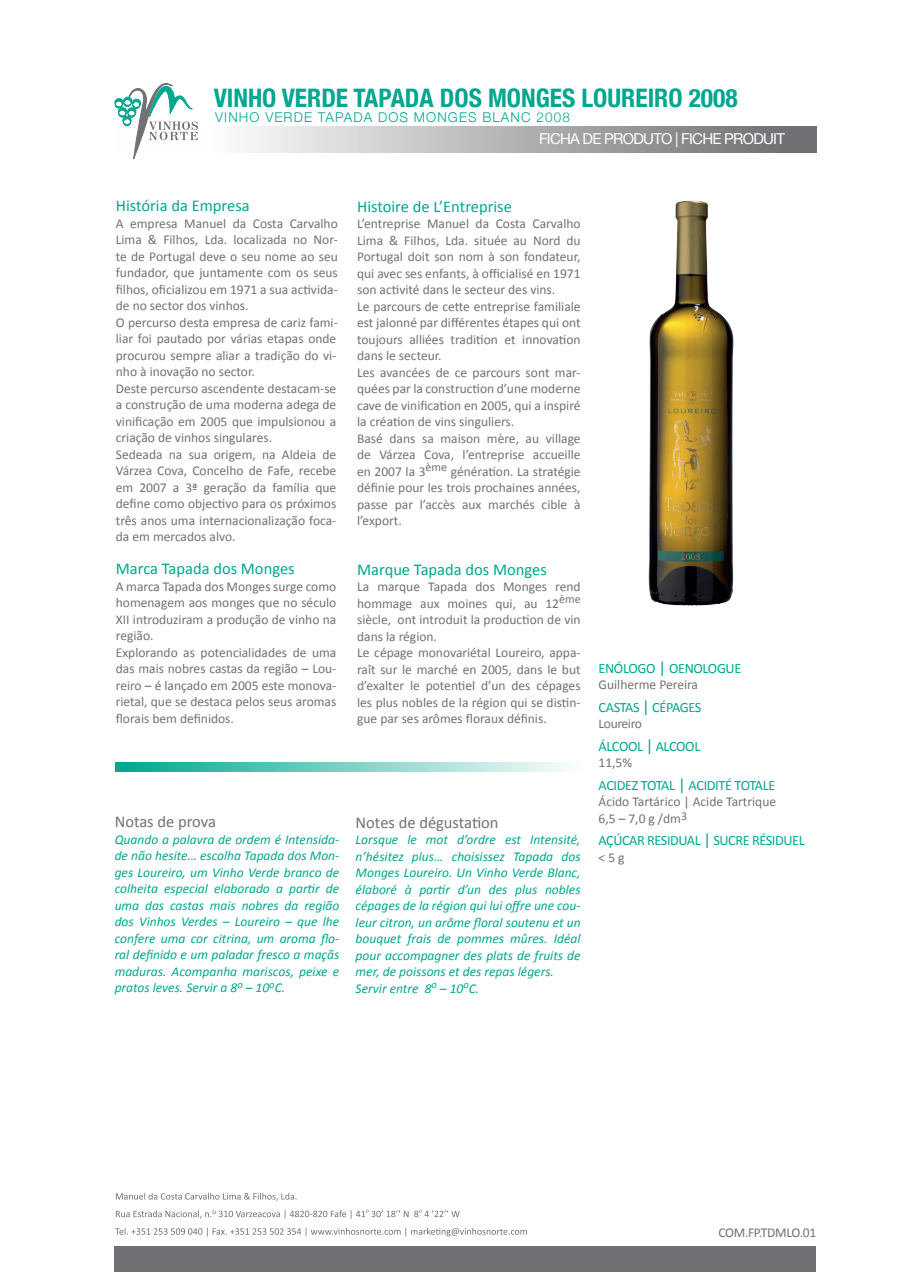
<style>
.page{position:relative;width:910px;height:1280px;background:#fff}
.page>*{position:absolute;margin:0;border:0;box-sizing:border-box;transform-origin:0 0}
.t1{font:700 condensed 25.5px "Helvetica Neue";color:#00a78f}
.t2{font:16.5px "Calibri";color:#00a78f}
.t3{font:16.5px "Calibri";color:#717074}
.t4{font:15px "Helvetica Neue";letter-spacing:-.05em;color:#fff}
.t5{font:14.25px "Calibri";letter-spacing:-.03em;color:#00a78f}
.t6{font:13.5px/16.5px "Calibri";color:#717074;text-align:justify}
.t7{font:italic 13.5px/16.5px "Calibri";color:#00a78f;text-align:justify}
.t8{font:300 13.5px "Helvetica Neue";letter-spacing:.08em;color:#00a78f}
.t9{font:13.5px "Calibri";letter-spacing:-.025em;color:#717074}
.s1{font-size:16.5px}
</style>
<div class="page">
<svg style="left:246px;top:126px;width:570px;height:26px;background:#afaeb1"></svg>
<svg style="left:115px;top:762px;width:452px;height:10px;background:#79d0c4"></svg>
<svg style="left:115px;top:83px;width:83px;height:76px"></svg>
<div style="left:114px;top:1246px;width:702px;height:25px;background:#717074"></div>
<svg style="left:116px;top:1193px;width:180px;height:8px"></svg>
<svg style="left:116px;top:1210px;width:344px;height:9px"></svg>
<svg style="left:115px;top:1228px;width:412px;height:8px"></svg>
<img style="left:648px;top:200px;width:86px;height:406px">
<p class="t1" style="left:214px;top:82px;width:525px">VINHO VERDE TAPADA DOS MONGES LOUREIRO 2008</p>
<p class="t8" style="left:215px;top:108px;width:356px">VINHO VERDE TAPADA DOS MONGES BLANC 2008</p>
<p class="t4" style="left:539px;top:130px;width:247px">FICHA DE PRODUTO | FICHE PRODUIT</p>
<p class="t2" style="left:116px;top:195px;width:135px">História da Empresa</p>
<p class="t6" style="left:116px;top:214px;width:223px">A empresa Manuel da Costa Carvalho Lima &amp; Filhos, Lda. localizada no Nor&shy;te de Portugal deve o seu nome ao seu fundador, que juntamente com os seus filhos, oficializou em 1971 a sua activida&shy;de no sector dos vinhos.</p>
<p class="t6" style="left:116px;top:313px;width:223px">O percurso desta empresa de cariz fami&shy;liar foi pautado por várias etapas onde procurou sempre aliar a tradição do vi&shy;nho à inovação no sector.</p>
<p class="t6" style="left:116px;top:379px;width:222px">Deste percurso ascendente destacam-se a construção de uma moderna adega de vinificação em 2005 que impulsionou a criação de vinhos singulares.</p>
<p class="t6" style="left:116px;top:445px;width:222px">Sedeada na sua origem, na Aldeia de Várzea Cova, Concelho de Fafe, recebe em 2007 a 3ª geração da família que define como objectivo para os próximos três anos uma internacionalização foca&shy;da em mercados alvo.</p>
<p class="t2" style="left:116px;top:558px;width:180px">Marca Tapada dos Monges</p>
<p class="t6" style="left:116px;top:577px;width:222px">A marca Tapada dos Monges surge como</p>
<p class="t6" style="left:116px;top:594px;width:222px">homenagem aos monges que no século XII introduziram a produção de vinho na região.</p>
<p class="t6" style="left:116px;top:643px;width:222px">Explorando as potencialidades de uma das mais nobres castas da região – Lou&shy;reiro – é lançado em 2005 este monova&shy;rietal, que se destaca pelos seus aromas florais bem definidos.</p>
<p class="t2" style="left:357px;top:196px;width:156px">Histoire de L’Entreprise</p>
<p class="t6" style="left:357px;top:215px;width:225px">L’entreprise Manuel da Costa Carvalho Lima &amp; Filhos, Lda. située au Nord du Portugal doit son nom à son fondateur, qui avec ses enfants, à officialisé en 1971 son activité dans le secteur des vins.</p>
<p class="t6" style="left:357px;top:297px;width:225px">Le parcours de cette entreprise familiale est jalonné par différentes étapes qui ont toujours alliées tradition et innovation dans le secteur.</p>
<p class="t6" style="left:357px;top:363px;width:225px">Les avancées de ce parcours sont mar&shy;quées par la construction d’une moderne cave de vinification en 2005, qui a inspiré la création de vins singuliers.</p>
<p class="t6" style="left:357px;top:429px;width:225px">Basé dans sa maison mère, au village de Várzea Cova, l’entreprise accueille en 2007 la 3<sup>ème</sup> génération. La stratégie définie pour les trois prochaines années, passe par l’accès aux marchés cible à l’export.</p>
<p class="t2" style="left:357px;top:559px;width:191px">Marque Tapada dos Monges</p>
<p class="t6" style="left:357px;top:578px;width:225px">La marque Tapada dos Monges rend hommage aux moines qui, au 12<sup>ème </sup>siècle, ont introduit la production de vin dans la région.</p>
<p class="t6" style="left:357px;top:644px;width:225px">Le cépage monovariétal Loureiro, appa&shy;raît sur le marché en 2005, dans le but d’exalter le potentiel d’un des cépages les plus nobles de la région qui se distin&shy;gue par ses arômes floraux définis.</p>
<p class="t3" style="left:115px;top:811px;width:103px">Notas de prova</p>
<p class="t7" style="left:115px;top:830px;width:226px">Quando a palavra de ordem é Intensida&shy;de não hesite… escolha Tapada dos Mon&shy;ges Loureiro, um Vinho Verde branco de colheita especial elaborado a partir de uma das castas mais nobres da região dos Vinhos Verdes – Loureiro – que lhe confere uma cor citrina, um aroma flo&shy;ral definido e um paladar fresco a maçãs maduras. Acompanha mariscos, peixe e pratos leves. Servir a 8<sup>o</sup> – 10<sup>o</sup>C.</p>
<p class="t3" style="left:356px;top:812px;width:144px">Notes de dégustation</p>
<p class="t7" style="left:356px;top:831px;width:227px">Lorsque le mot d’ordre est Intensité, n’hésitez plus… choisissez Tapada dos Monges Loureiro. Un Vinho Verde Blanc, élaboré à partir d’un des plus nobles cépages de la région qui lui offre une cou&shy;leur citron, un arôme floral soutenu et un bouquet frais de pommes mûres. Idéal pour accompagner des plats de fruits de mer, de poissons et des repas légers.</p>
<p class="t7" style="left:356px;top:979px;width:125px">Servir entre 8<sup>o</sup> – 10<sup>o</sup>C.</p>
<p class="t5" style="left:599px;top:659px;width:144px">ENÓLOGO <span class="s1">|</span> OENOLOGUE</p>
<p class="t6" style="left:599px;top:676px;width:101px">Guilherme Pereira</p>
<p class="t5" style="left:599px;top:698px;width:104px">CASTAS <span class="s1">|</span> CÉPAGES</p>
<p class="t9" style="left:599px;top:715px;width:45px">Loureiro</p>
<p class="t5" style="left:599px;top:737px;width:103px">ÁLCOOL <span class="s1">|</span> ALCOOL</p>
<p class="t6" style="left:599px;top:754px;width:35px">11,5%</p>
<p class="t5" style="left:599px;top:776px;width:178px">ACIDEZ TOTAL <span class="s1">|</span> ACIDITÉ TOTALE</p>
<p class="t6" style="left:599px;top:793px;width:179px">Ácido Tartárico | Acide Tartrique</p>
<p class="t6" style="left:599px;top:809px;width:90px">6,5 – 7,0 g /dm<sup>3</sup></p>
<p class="t5" style="left:599px;top:832px;width:208px">AÇÚCAR RESIDUAL <span class="s1">|</span> SUCRE RÉSIDUEL</p>
<p class="t6" style="left:599px;top:848px;width:28px">&lt; 5 g</p>
<p class="t9" style="left:718px;top:1224px;width:99px">COM.FP.TDMLO.01</p>
</div>
